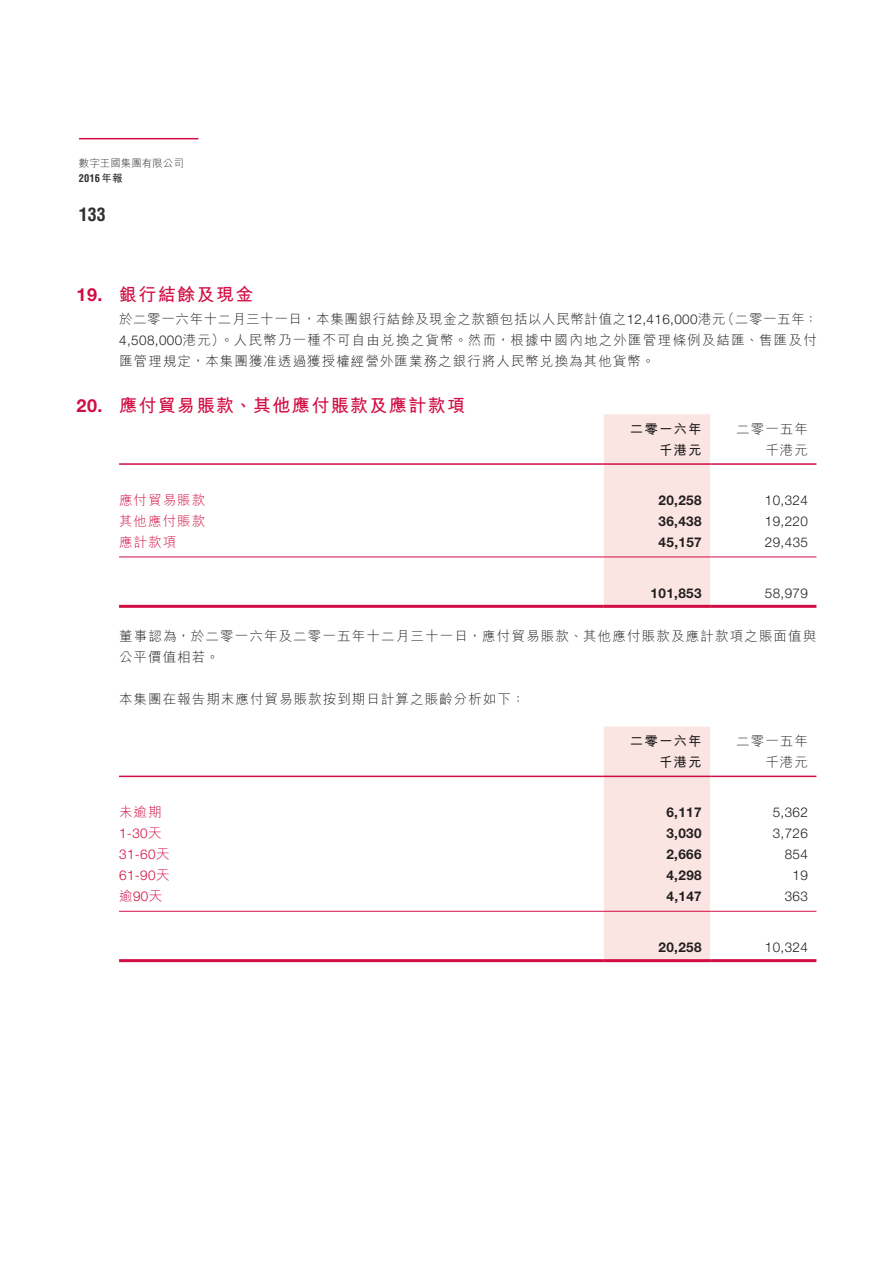
<style>
.page{position:relative;width:893px;height:1263px;background:#fff}
.page>*{position:absolute;margin:0;border:0;box-sizing:border-box;transform-origin:0 0}
.t1{font:700 18px "M Hei HK";letter-spacing:.08em;color:#d20d44}
.t2{font:700 18px "Helvetica Neue LT Std";color:#d20d44}
.t3{font:700 condensed 18px "Helvetica LT Std";color:#312f30}
.t4{font:300 13.5px/21px "M Hei HK";letter-spacing:.08em;color:#231f20}
.t5{font:700 13.5px "Helvetica Neue LT Std";letter-spacing:.03em;color:#231f20}
.t6{font:300 13.5px "Helvetica Neue LT Std";letter-spacing:.03em;color:#231f20}
.t7{font:300 13.5px "M Hei HK";letter-spacing:.08em;color:#d20d44}
.t8{font:300 13.5px "Helvetica Neue LT Std";letter-spacing:.03em;color:#d20d44}
.t9{font:700 13.5px "M Hei HK";letter-spacing:.08em;color:#231f20}
.t10{font:300 10.5px "M Hei HK";color:#312f30}
.t11{font:700 condensed 10.5px "Helvetica LT Std";color:#312f30}
.s1{font-family:"M Hei HK";font-stretch:normal}
.s2{font-family:"Helvetica Neue LT Std"}
.s3{font-family:"M Hei HK"}
</style>
<div class="page">
<hr style="left:79px;top:138px;width:119px;height:1px;background:#d20d44">
<div style="left:604px;top:414px;width:106px;height:191px;background:#fae5e2"></div>
<hr style="left:119px;top:463px;width:485px;height:2px;background:#d20d44">
<hr style="left:604px;top:463px;width:106px;height:2px;background:#d20d44">
<hr style="left:710px;top:463px;width:106px;height:2px;background:#d20d44">
<hr style="left:119px;top:557px;width:485px;height:1px;background:#d20d44">
<hr style="left:604px;top:557px;width:106px;height:1px;background:#d20d44">
<hr style="left:710px;top:557px;width:106px;height:1px;background:#d20d44">
<hr style="left:119px;top:605px;width:485px;height:3px;background:#d20d44">
<hr style="left:604px;top:605px;width:106px;height:3px;background:#d20d44">
<hr style="left:710px;top:605px;width:106px;height:3px;background:#d20d44">
<div style="left:604px;top:727px;width:106px;height:232px;background:#fae5e2"></div>
<hr style="left:119px;top:776px;width:485px;height:1px;background:#d20d44">
<hr style="left:604px;top:776px;width:106px;height:1px;background:#d20d44">
<hr style="left:710px;top:776px;width:106px;height:1px;background:#d20d44">
<hr style="left:119px;top:911px;width:485px;height:1px;background:#d20d44">
<hr style="left:604px;top:911px;width:106px;height:1px;background:#d20d44">
<hr style="left:710px;top:911px;width:106px;height:1px;background:#d20d44">
<hr style="left:119px;top:959px;width:485px;height:3px;background:#d20d44">
<hr style="left:604px;top:959px;width:106px;height:3px;background:#d20d44">
<hr style="left:710px;top:959px;width:106px;height:3px;background:#d20d44">
<p class="t10" style="left:79px;top:155px;width:106px">數字王國集團有限公司</p>
<p class="t11" style="left:79px;top:171px;width:45px">2016<span class="s1">年報</span></p>
<h1 class="t3" style="left:79px;top:203px;width:28px">133</h1>
<h1 class="t2" style="left:77px;top:283px;width:28px">19.</h1>
<h1 class="t2" style="left:77px;top:394px;width:28px">20.</h1>
<h1 class="t1" style="left:119px;top:281px;width:136px">銀行結餘及現金</h1>
<p class="t4" style="left:721px;top:308px;width:98px">（二零一五年：</p>
<p class="t4" style="left:119px;top:308px;width:699px">於二零一六年十二月三十一日，本集團銀行結餘及現金之款額包括以人民幣計值之<span class="s2">12,416,000</span>港元<br><span class="s2">4,508,000</span>港元）。人民幣乃一種不可自由兌換之貨幣。然而，根據中國內地之外匯管理條例及結匯、售匯及付匯管理規定，本集團獲准透過獲授權經營外匯業務之銀行將人民幣兌換為其他貨幣。</p>
<h1 class="t1" style="left:119px;top:392px;width:348px">應付貿易賬款、其他應付賬款及應計款項</h1>
<p class="t9" style="left:630px;top:419px;width:73px">二零一六年</p>
<p class="t4" style="left:736px;top:418px;width:73px">二零一五年</p>
<p class="t9" style="left:659px;top:440px;width:44px">千港元</p>
<p class="t4" style="left:765px;top:439px;width:44px">千港元</p>
<p class="t7" style="left:119px;top:491px;width:88px">應付貿易賬款</p>
<p class="t5" style="left:658px;top:492px;width:45px">20,258</p>
<p class="t6" style="left:765px;top:492px;width:45px">10,324</p>
<p class="t7" style="left:119px;top:512px;width:88px">其他應付賬款</p>
<p class="t5" style="left:658px;top:513px;width:45px">36,438</p>
<p class="t6" style="left:765px;top:513px;width:45px">19,220</p>
<p class="t7" style="left:119px;top:533px;width:59px">應計款項</p>
<p class="t5" style="left:659px;top:534px;width:45px">45,157</p>
<p class="t6" style="left:765px;top:534px;width:45px">29,435</p>
<p class="t5" style="left:651px;top:584px;width:53px">101,853</p>
<p class="t4" style="left:119px;top:625px;width:699px">董事認為，於二零一六年及二零一五年十二月三十一日，應付貿易賬款、其他應付賬款及應計款項之賬面值與公平價值相若。</p>
<p class="t4" style="left:119px;top:688px;width:407px">本集團在報告期末應付貿易賬款按到期日計算之賬齡分析如下：</p>
<p class="t4" style="left:736px;top:730px;width:73px">二零一五年</p>
<p class="t6" style="left:765px;top:584px;width:45px">58,979</p>
<p class="t9" style="left:630px;top:731px;width:73px">二零一六年</p>
<p class="t9" style="left:659px;top:752px;width:44px">千港元</p>
<p class="t4" style="left:765px;top:751px;width:44px">千港元</p>
<p class="t7" style="left:119px;top:803px;width:44px">未逾期</p>
<p class="t5" style="left:666px;top:804px;width:37px">6,117</p>
<p class="t6" style="left:773px;top:804px;width:37px">5,362</p>
<p class="t8" style="left:119px;top:825px;width:44px">1-30<span class="s3">天</span></p>
<p class="t5" style="left:666px;top:825px;width:37px">3,030</p>
<p class="t6" style="left:773px;top:825px;width:37px">3,726</p>
<p class="t8" style="left:119px;top:846px;width:52px">31-60<span class="s3">天</span></p>
<p class="t5" style="left:666px;top:846px;width:37px">2,666</p>
<p class="t6" style="left:785px;top:846px;width:25px">854</p>
<p class="t8" style="left:119px;top:867px;width:52px">61-90<span class="s3">天</span></p>
<p class="t5" style="left:666px;top:867px;width:37px">4,298</p>
<p class="t6" style="left:793px;top:867px;width:17px">19</p>
<p class="t7" style="left:119px;top:887px;width:45px">逾<span class="s2">90</span>天</p>
<p class="t5" style="left:666px;top:888px;width:37px">4,147</p>
<p class="t6" style="left:785px;top:888px;width:25px">363</p>
<p class="t5" style="left:658px;top:939px;width:45px">20,258</p>
<p class="t6" style="left:765px;top:939px;width:45px">10,324</p>
</div>
